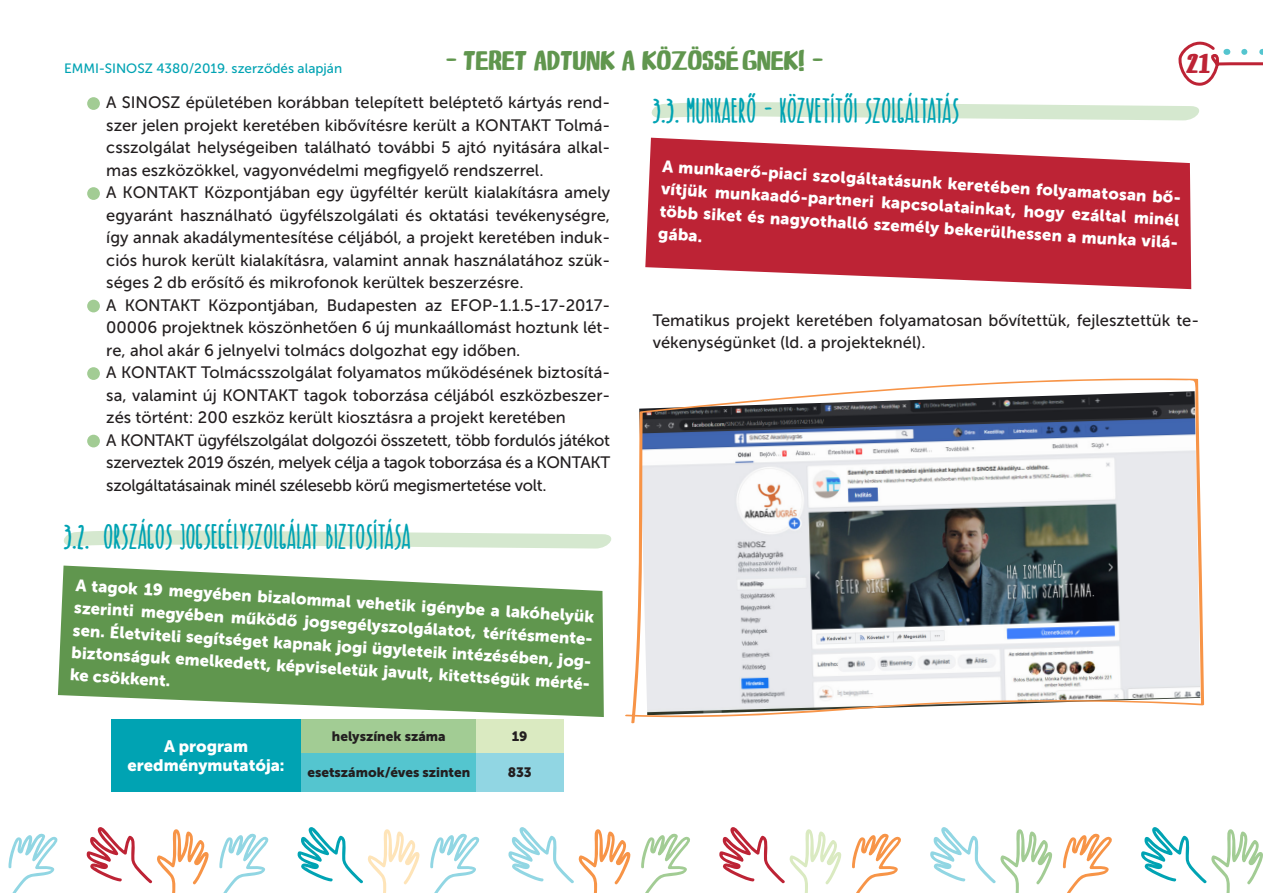
<style>
.page{position:relative;width:1263px;height:893px;background:#fff}
.page>*{position:absolute;margin:0;border:0;box-sizing:border-box;transform-origin:0 0}
.kenyer{font:34.5px "Recipe Daily";color:#00a3b3}
.t1{font:700 27px "Recipe Daily";color:#60964e}
.t2{font:700 27px "Recipe Daily";color:#bd2335}
.kenyer-2{font:16.5px/22.5px "Museo Sans 500";color:#231f20;text-align:justify}
.kenyer-3{font:16.5px/22.5px "Museo Sans Cyrl 900";color:#fff;text-align:justify}
.tablazat_szoveg{font:16.5px "Museo Sans Cyrl 900";color:#fff}
.tablazat_szoveg-2{font:13.5px "Museo Sans Cyrl 900";color:#231f20}
.t3{font:13.5px "Museo Sans 500";color:#00a3b3}
</style>
<div class="page">
<svg style="left:1178px;top:41px;width:85px;height:45px"></svg>
<svg style="left:1141px;top:827px;width:122px;height:66px"></svg>
<svg style="left:1063px;top:833px;width:49px;height:60px"></svg>
<svg style="left:930px;top:827px;width:122px;height:66px"></svg>
<svg style="left:852px;top:833px;width:49px;height:60px"></svg>
<svg style="left:719px;top:827px;width:122px;height:66px"></svg>
<svg style="left:641px;top:833px;width:49px;height:60px"></svg>
<svg style="left:508px;top:827px;width:122px;height:66px"></svg>
<svg style="left:430px;top:833px;width:50px;height:60px"></svg>
<svg style="left:297px;top:827px;width:122px;height:66px"></svg>
<svg style="left:219px;top:833px;width:50px;height:60px"></svg>
<svg style="left:86px;top:827px;width:123px;height:66px"></svg>
<svg style="left:8px;top:833px;width:50px;height:60px"></svg>
<svg style="left:651px;top:102px;width:548px;height:19px"></svg>
<svg style="left:64px;top:530px;width:548px;height:19px"></svg>
<div style="left:87px;top:97px;width:13px;height:13px;background:#a2cc94;border-radius:50%"></div>
<div style="left:87px;top:187px;width:13px;height:13px;background:#a2cc94;border-radius:50%"></div>
<div style="left:87px;top:300px;width:13px;height:12px;background:#a2cc94;border-radius:50%"></div>
<div style="left:87px;top:367px;width:13px;height:13px;background:#a2cc94;border-radius:50%"></div>
<div style="left:87px;top:435px;width:13px;height:12px;background:#a2cc94;border-radius:50%"></div>
<svg style="left:58px;top:566px;width:546px;height:151px;fill:#60964e"></svg>
<svg style="left:645px;top:138px;width:546px;height:151px;fill:#bd2335"></svg>
<div style="left:111px;top:719px;width:190px;height:72px;background:#00a3b3"></div>
<div style="left:301px;top:719px;width:175px;height:34px;background:#a2cc94"></div>
<div style="left:476px;top:719px;width:87px;height:34px;background:#daeac1"></div>
<div style="left:301px;top:753px;width:175px;height:38px;background:#54c5cf"></div>
<div style="left:476px;top:753px;width:87px;height:38px;background:#91d6e3"></div>
<svg style="left:625px;top:378px;width:579px;height:346px"></svg>
<h2 class="t1" style="left:446px;top:47px;width:378px">_ TERET ADTUNK A KÖZÖSSÉGNEK! _</h2>
<p class="t3" style="left:64px;top:61px;width:280px">EMMI-SINOSZ 4380/2019. szerződés alapján</p>
<h2 class="t2" style="left:1186px;top:49px;width:26px">21</h2>
<p class="kenyer-2" style="left:106px;top:92px;width:505px">A SINOSZ épületében korábban telepített beléptető kártyás rend&shy;szer jelen projekt keretében kibővítésre került a KONTAKT Tolmá&shy;csszolgálat helységeiben található további 5 ajtó nyitására alkal&shy;mas eszközökkel, vagyonvédelmi megfigyelő rendszerrel.</p>
<p class="kenyer-2" style="left:106px;top:182px;width:505px">A KONTAKT Központjában egy ügyféltér került kialakításra amely egyaránt használható ügyfélszolgálati és oktatási tevékenységre, így annak akadálymentesítése céljából, a projekt keretében induk&shy;ciós hurok került kialakításra, valamint annak használatához szük&shy;séges 2 db erősítő és mikrofonok kerültek beszerzésre.</p>
<p class="kenyer-2" style="left:106px;top:294px;width:505px">A KONTAKT Központjában, Budapesten az EFOP-1.1.5-17-2017- 00006 projektnek köszönhetően 6 új munkaállomást hoztunk lét&shy;re, ahol akár 6 jelnyelvi tolmács dolgozhat egy időben.</p>
<p class="kenyer-2" style="left:106px;top:362px;width:505px">A KONTAKT Tolmácsszolgálat folyamatos működésének biztosítá&shy;sa, valamint új KONTAKT tagok toborzása céljából eszközbeszer&shy;zés történt: 200 eszköz került kiosztásra a projekt keretében</p>
<p class="kenyer-2" style="left:106px;top:429px;width:505px">A KONTAKT ügyfélszolgálat dolgozói összetett, több fordulós játékot szerveztek 2019 őszén, melyek célja a tagok toborzása és a KONTAKT szolgáltatásainak minél szélesebb körű megismertetése volt.</p>
<p class="kenyer" style="left:64px;top:516px;width:349px">3.2. ORSZÁGOS JOGSEGÉLYSZOLGÁLAT BIZTOSÍTÁSA</p>
<p class="kenyer" style="left:653px;top:90px;width:309px">3.3. MUNKAERO˝ - KÖZVETÍTO˝I SZOLGÁLTATÁS</p>
<p class="kenyer-3" style="left:662px;top:157px;width:522px;rotate:3deg">A munkaerő-piaci szolgáltatásunk keretében folyamatosan bő&shy;vítjük munkaadó-partneri kapcsolatainkat, hogy ezáltal minél több siket és nagyothalló személy bekerülhessen a munka vilá-</p>
<p class="kenyer-3" style="left:659px;top:222px;width:46px;rotate:3deg">gába.</p>
<p class="kenyer-2" style="left:653px;top:309px;width:548px">Tematikus projekt keretében folyamatosan bővítettük, fejlesztettük te&shy;vékenységünket (ld. a projekteknél).</p>
<p class="kenyer-3" style="left:76px;top:576px;width:522px;rotate:3deg">A tagok 19 megyében bizalommal vehetik igénybe a lakóhelyük szerinti megyében működő jogsegélyszolgálatot, térítésmente&shy;sen. Életviteli segítséget kapnak jogi ügyleteik intézésében, jog&shy;biztonságuk emelkedett, képviseletük javult, kitettségük mérté-</p>
<p class="kenyer-3" style="left:71px;top:664px;width:102px;rotate:3deg">ke csökkent.</p>
<p class="tablazat_szoveg" style="left:164px;top:737px;width:85px">A program</p>
<p class="tablazat_szoveg" style="left:128px;top:756px;width:159px">eredménymutatója:</p>
<p class="tablazat_szoveg-2" style="left:332px;top:729px;width:115px">helyszínek száma</p>
<p class="tablazat_szoveg-2" style="left:512px;top:729px;width:17px">19</p>
<p class="tablazat_szoveg-2" style="left:307px;top:765px;width:164px">esetszámok/éves szinten</p>
<p class="tablazat_szoveg-2" style="left:508px;top:765px;width:26px">833</p>
</div>
